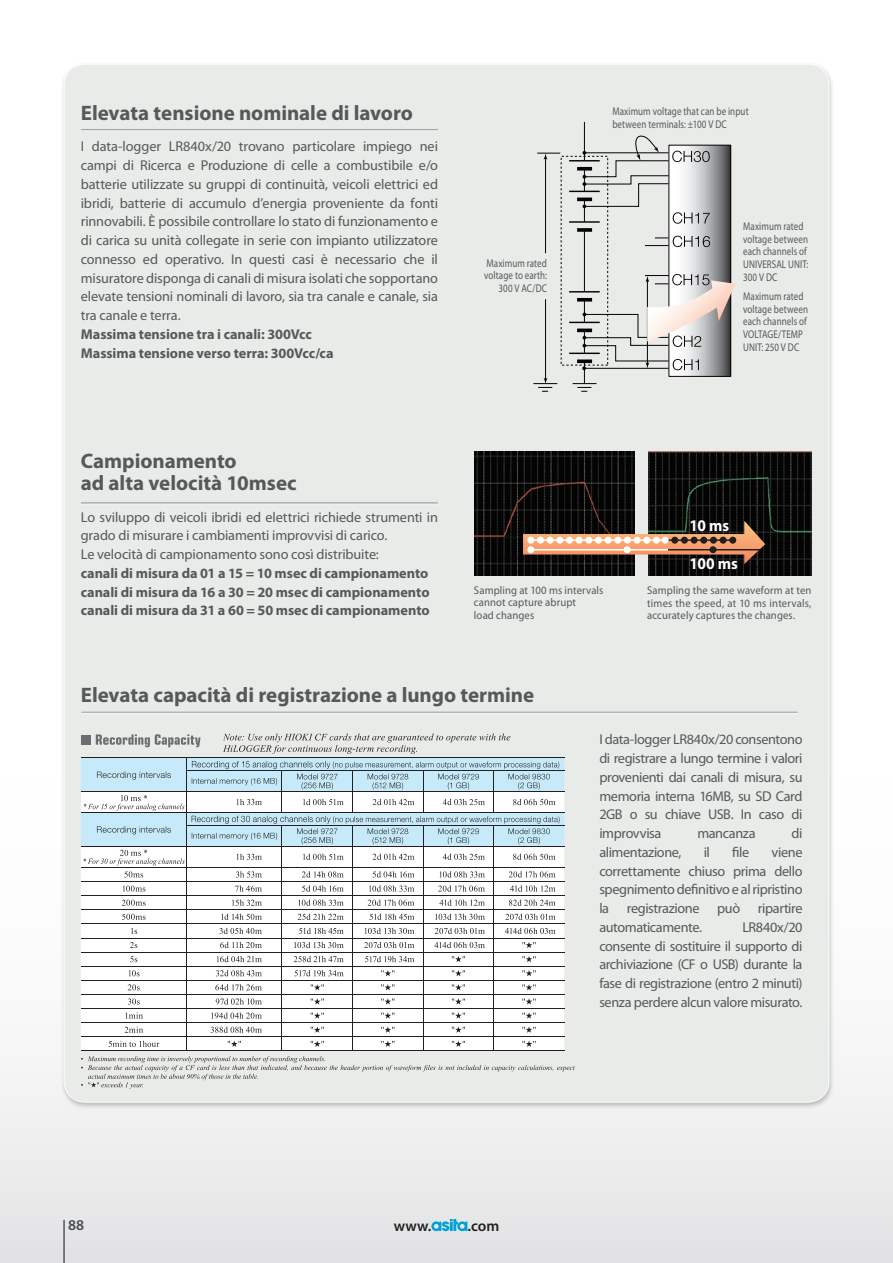
<style>
.page{position:relative;width:893px;height:1263px;background:#fff}
.page>*{position:absolute;margin:0;border:0;box-sizing:border-box;transform-origin:0 0}
.descriz{font:700 21px "Myriad Pro";color:#57585a}
.t1{font:700 16.35px "Myriad Pro";color:#fff;scale:.95 1}
.t2{font:600 15.3px "Myriad Pro";letter-spacing:.01em;color:#231f20}
.t3{font:600 15px "Myriad Pro";color:#4b4c4d}
.descriz-2{font:14.25px/18.8px "Myriad Pro";letter-spacing:-.015em;color:#57585a;text-align:justify}
.descriz-3{font:700 14.25px "Myriad Pro";letter-spacing:-.005em;color:#57585a}
.t4{font:11.25px/12.8px "Myriad Pro";letter-spacing:.01em;color:#57585a;scale:.8 1}
.t5{font:11.25px/12.8px "Myriad Pro";letter-spacing:.01em;color:#57585a;text-align:justify;scale:.95 1}
</style>
<div class="page">
<div style="left:0;top:697px;width:893px;height:566px;background:linear-gradient(to bottom,#fff,#e8e8e9)"></div>
<svg style="left:431px;top:1219px;width:36px;height:12px"></svg>
<hr style="left:63px;top:1220px;width:2px;height:43px;background:#57585a">
<div style="left:60px;top:61px;width:774px;height:1048px;background:#57585a;opacity:.35"></div>
<div style="left:64px;top:64px;width:765px;height:1038px;background:#e8ebe8;border-radius:21px"></div>
<svg style="left:670px;top:147px;width:59px;height:127px;background:#a3a4a7"></svg>
<div style="left:668px;top:145px;width:63px;height:232px;border:1px solid #030303"></div>
<hr style="left:584px;top:122px;width:1px;height:39px;background:#030303">
<hr style="left:584px;top:231px;width:1px;height:60px;background:#030303">
<hr style="left:569px;top:160px;width:31px;height:1px;background:#030303">
<svg style="left:577px;top:167px;width:5px;height:4px"></svg>
<hr style="left:569px;top:191px;width:31px;height:1px;background:#030303">
<hr style="left:577px;top:198px;width:15px;height:3px;background:#030303">
<hr style="left:569px;top:221px;width:31px;height:2px;background:#030303">
<svg style="left:577px;top:228px;width:15px;height:4px"></svg>
<hr style="left:569px;top:291px;width:31px;height:1px;background:#030303">
<hr style="left:569px;top:322px;width:31px;height:1px;background:#030303">
<hr style="left:569px;top:353px;width:31px;height:1px;background:#030303">
<hr style="left:545px;top:158px;width:1px;height:95px;background:#030303">
<hr style="left:545px;top:299px;width:1px;height:80px;background:#030303">
<svg style="left:537px;top:153px;width:23px;height:7px"></svg>
<svg style="left:533px;top:378px;width:24px;height:14px"></svg>
<svg style="left:645px;top:236px;width:65px;height:11px"></svg>
<svg style="left:582px;top:134px;width:128px;height:90px"></svg>
<svg style="left:573px;top:274px;width:162px;height:118px"></svg>
<svg style="left:81px;top:733px;width:494px;height:356px"></svg>
<hr style="left:81px;top:130px;width:357px;height:1px;background:#fff">
<hr style="left:81px;top:129px;width:357px;height:1px;background:#a8a9ad">
<hr style="left:81px;top:713px;width:718px;height:1px;background:#fff">
<hr style="left:81px;top:711px;width:718px;height:2px;background:#a8a9ad">
<img style="left:648px;top:452px;width:163px;height:123px">
<img style="left:475px;top:452px;width:160px;height:123px">
<hr style="left:81px;top:503px;width:357px;height:2px;background:#fff">
<hr style="left:81px;top:502px;width:357px;height:1px;background:#a8a9ad">
<svg style="left:523px;top:521px;width:242px;height:43px;background:#73523d"></svg>
<hr style="left:529px;top:549px;width:139px;height:1px;background:#fff">
<hr style="left:668px;top:549px;width:92px;height:1px;background:#231f20">
<div style="left:527px;top:546px;width:7px;height:7px;background:#fff;border-radius:50%"></div>
<div style="left:624px;top:546px;width:7px;height:7px;background:#fff;border-radius:50%"></div>
<div style="left:709px;top:546px;width:7px;height:7px;background:#231f20;border-radius:50%"></div>
<hr style="left:529px;top:539px;width:136px;height:2px;background:#fff">
<hr style="left:668px;top:539px;width:67px;height:2px;background:#231f20">
<div style="left:527px;top:537px;width:7px;height:7px;background:#fff;border-radius:50%"></div>
<div style="left:547px;top:537px;width:7px;height:7px;background:#fff;border-radius:50%"></div>
<div style="left:566px;top:537px;width:7px;height:7px;background:#fff;border-radius:50%"></div>
<div style="left:585px;top:537px;width:7px;height:7px;background:#fff;border-radius:50%"></div>
<div style="left:662px;top:537px;width:7px;height:7px;background:#fff;border-radius:50%"></div>
<div style="left:624px;top:537px;width:7px;height:7px;background:#fff;border-radius:50%"></div>
<div style="left:700px;top:537px;width:7px;height:7px;background:#231f20;border-radius:50%"></div>
<div style="left:605px;top:537px;width:7px;height:7px;background:#fff;border-radius:50%"></div>
<div style="left:681px;top:537px;width:7px;height:7px;background:#231f20;border-radius:50%"></div>
<div style="left:643px;top:537px;width:7px;height:7px;background:#fff;border-radius:50%"></div>
<div style="left:720px;top:537px;width:7px;height:7px;background:#231f20;border-radius:50%"></div>
<div style="left:537px;top:537px;width:7px;height:7px;background:#fff;border-radius:50%"></div>
<div style="left:556px;top:537px;width:7px;height:7px;background:#fff;border-radius:50%"></div>
<div style="left:576px;top:537px;width:7px;height:7px;background:#fff;border-radius:50%"></div>
<div style="left:595px;top:537px;width:7px;height:7px;background:#fff;border-radius:50%"></div>
<div style="left:671px;top:537px;width:7px;height:7px;background:#231f20;border-radius:50%"></div>
<div style="left:634px;top:537px;width:7px;height:7px;background:#fff;border-radius:50%"></div>
<div style="left:710px;top:537px;width:7px;height:7px;background:#231f20;border-radius:50%"></div>
<div style="left:614px;top:537px;width:7px;height:7px;background:#fff;border-radius:50%"></div>
<div style="left:691px;top:537px;width:7px;height:7px;background:#231f20;border-radius:50%"></div>
<div style="left:653px;top:537px;width:7px;height:7px;background:#fff;border-radius:50%"></div>
<div style="left:729px;top:537px;width:7px;height:7px;background:#231f20;border-radius:50%"></div>
<p class="descriz" style="left:81px;top:101px;width:334px">Elevata tensione nominale di lavoro</p>
<p class="descriz-2" style="left:81px;top:138px;width:359px">I data-logger LR840x/20 trovano particolare impiego nei campi di Ricerca e Produzione di celle a combustibile e/o batterie utilizzate su gruppi di continuità, veicoli elettrici ed ibridi, batterie di accumulo d’energia proveniente da fonti rinnovabili. È possibile controllare lo stato di funzionamento e di carica su unità collegate in serie con impianto utilizzatore connesso ed operativo. In questi casi è necessario che il misuratore disponga di canali di misura isolati che sopportano elevate tensioni nominali di lavoro, sia tra canale e canale, sia tra canale e terra.</p>
<p class="descriz-3" style="left:81px;top:326px;width:233px">Massima tensione tra i canali: 300Vcc</p>
<p class="descriz-3" style="left:81px;top:345px;width:254px">Massima tensione verso terra: 300Vcc/ca</p>
<p class="t4" style="left:484px;top:257px;width:80px;text-align:right">Maximum rated voltage to earth:<br>300 V AC/DC</p>
<p class="t4" style="left:612px;top:105px;width:172px">Maximum voltage that can be input between terminals: ±100 V DC</p>
<p class="t4" style="left:743px;top:220px;width:83px">Maximum rated voltage between each channels of<br>UNIVERSAL UNIT:<br>300 V DC</p>
<p class="t4" style="left:743px;top:290px;width:83px">Maximum rated voltage between each channels of<br>VOLTAGE/TEMP<br>UNIT: 250 V DC</p>
<p class="descriz" style="left:81px;top:449px;width:157px">Campionamento</p>
<p class="descriz" style="left:81px;top:471px;width:217px">ad alta velocità 10msec</p>
<p class="descriz-2" style="left:81px;top:508px;width:359px">Lo sviluppo di veicoli ibridi ed elettrici richiede strumenti in grado di misurare i cambiamenti improvvisi di carico.</p>
<p class="descriz-2" style="left:81px;top:545px;width:300px">Le velocità di campionamento sono così distribuite:</p>
<p class="descriz-3" style="left:81px;top:565px;width:349px">canali di misura da 01 a 15 = 10 msec di campionamento</p>
<p class="descriz-3" style="left:81px;top:584px;width:350px">canali di misura da 16 a 30 = 20 msec di campionamento</p>
<p class="descriz-3" style="left:81px;top:603px;width:350px">canali di misura da 31 a 60 = 50 msec di campionamento</p>
<p class="t5" style="left:474px;top:584px;width:138px">Sampling at 100 ms intervals</p>
<p class="t5" style="left:474px;top:596px;width:109px">cannot capture abrupt</p>
<p class="t5" style="left:474px;top:609px;width:65px">load changes</p>
<p class="descriz" style="left:81px;top:683px;width:455px">Elevata capacità di registrazione a lungo termine</p>
<p class="t1" style="left:689px;top:517px;width:43px">10 ms</p>
<p class="t1" style="left:689px;top:555px;width:53px">100 ms</p>
<p class="t5" style="left:647px;top:584px;width:175px">Sampling the same waveform at ten times the speed, at 10 ms intervals, accurately captures the changes.</p>
<p class="descriz-2" style="left:599px;top:730px;width:205px">I data-logger LR840x/20 consentono di registrare a lungo termine i valori provenienti dai canali di misura, su memoria interna 16MB, su SD Card 2GB o su chiave USB. In caso di improvvisa</p>
<p class="descriz-2" style="left:697px;top:824px;width:60px">mancanza</p>
<p class="descriz-2" style="left:792px;top:824px;width:12px">di</p>
<p class="t3" style="left:68px;top:1217px;width:18px">88</p>
<p class="t2" style="left:394px;top:1217px;width:39px">www.</p>
<p class="t2" style="left:467px;top:1217px;width:33px">.com</p>
<p class="descriz-2" style="left:599px;top:843px;width:84px">alimentazione,</p>
<p class="descriz-2" style="left:704px;top:843px;width:8px">il</p>
<p class="descriz-2" style="left:732px;top:843px;width:19px">file</p>
<p class="descriz-2" style="left:599px;top:843px;width:205px;text-indent:172px">viene correttamente chiuso prima dello spegnimento definitivo e al ripristino la registrazione può ripartire automaticamente.</p>
<p class="descriz-2" style="left:599px;top:918px;width:205px;text-indent:143px">LR840x/20 consente di sostituire il supporto di archiviazione (CF o USB) durante la fase di registrazione (entro 2 minuti) senza perdere alcun valore misurato.</p>
</div>
